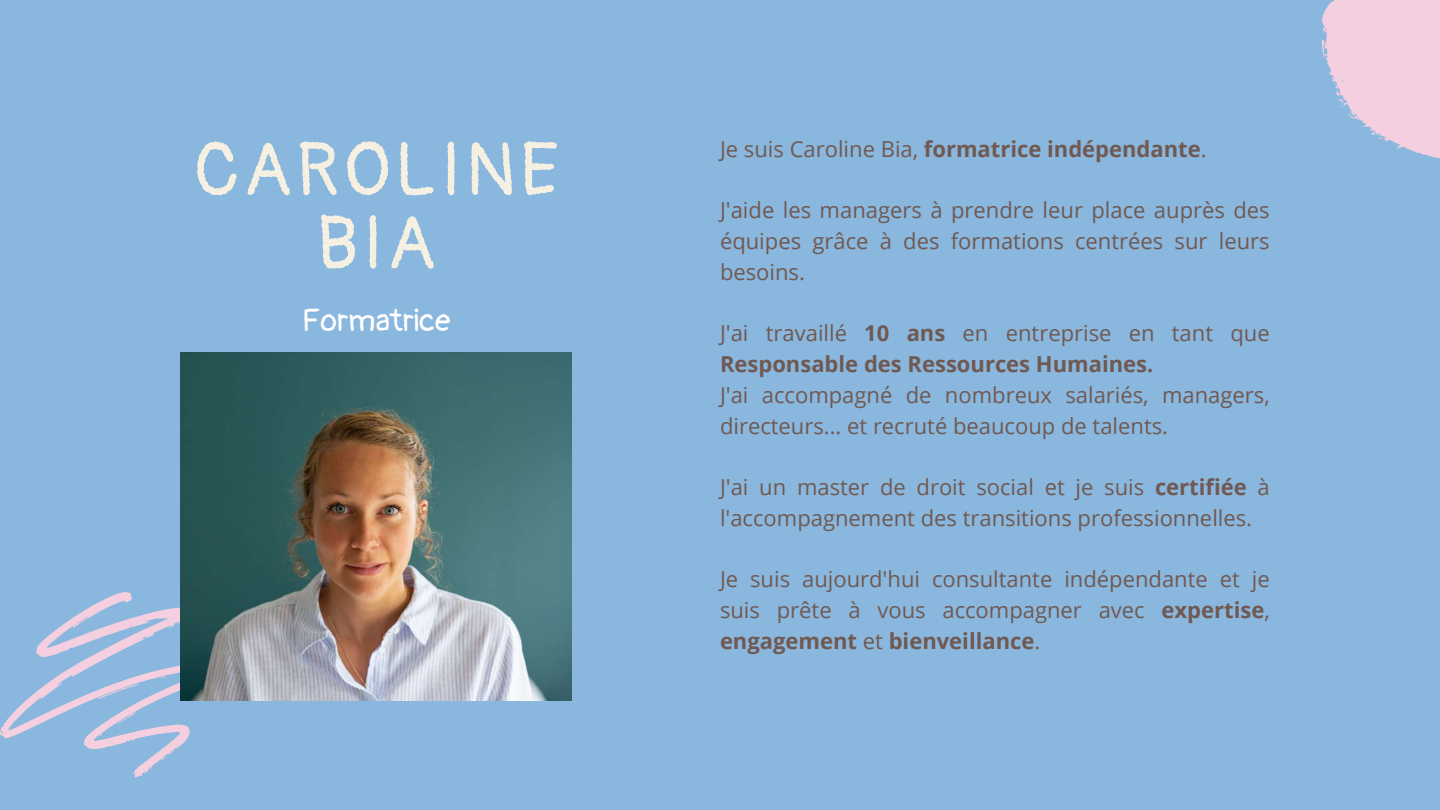
<style>
.page{position:relative;width:1440px;height:810px;background:#8ab7dd}
.page>*{position:absolute;margin:0;border:0;box-sizing:border-box;transform-origin:0 0}
.t1{font:75px/73.5px "Pangolin";letter-spacing:.05em;color:#f6f0e3;text-align:center}
.t2{font:31px "Pangolin";color:#fff}
.t3{font:22px/30.8px "Open Sans";color:#705953;text-align:justify}
.t4{font:700 22px/30.8px "Open Sans";color:#705953}
.s1{font-weight:400}
.s2{font-weight:700}
</style>
<div class="page">
<svg style="left:0;top:592px;width:223px;height:185px"></svg>
<svg style="left:1321px;top:0;width:119px;height:159px"></svg>
<img style="left:180px;top:353px;width:392px;height:347px">
<h1 class="t1" style="left:193px;top:135px;width:367px">CAROLINE<br>BIA</h1>
<p class="t4" style="left:720px;top:133px;width:488px"><span class="s1">Je suis Caroline Bia,</span> formatrice indépendante<span class="s1">.</span></p>
<p class="t3" style="left:720px;top:194px;width:551px">J'aide les managers à prendre leur place auprès des équipes grâce à des formations centrées sur leurs besoins.</p>
<h2 class="t2" style="left:302px;top:302px;width:150px">Formatrice</h2>
<p class="t4" style="left:720px;top:317px;width:551px"><span class="s1">J'ai travaillé</span> 10 ans <span class="s1">en entreprise en tant que<br></span>Responsable des Ressources Humaines.</p>
<p class="t3" style="left:720px;top:379px;width:551px">J'ai accompagné de nombreux salariés, managers, directeurs... et recruté beaucoup de talents.</p>
<p class="t3" style="left:720px;top:471px;width:551px">J'ai un master de droit social et je suis <span class="s2">certifiée</span> à l'accompagnement des transitions professionnelles.</p>
<p class="t3" style="left:720px;top:563px;width:551px">Je suis aujourd'hui consultante indépendante et je suis prête à vous accompagner avec <span class="s2">expertise</span>, <span class="s2">engagement</span> et <span class="s2">bienveillance</span>.</p>
</div>
